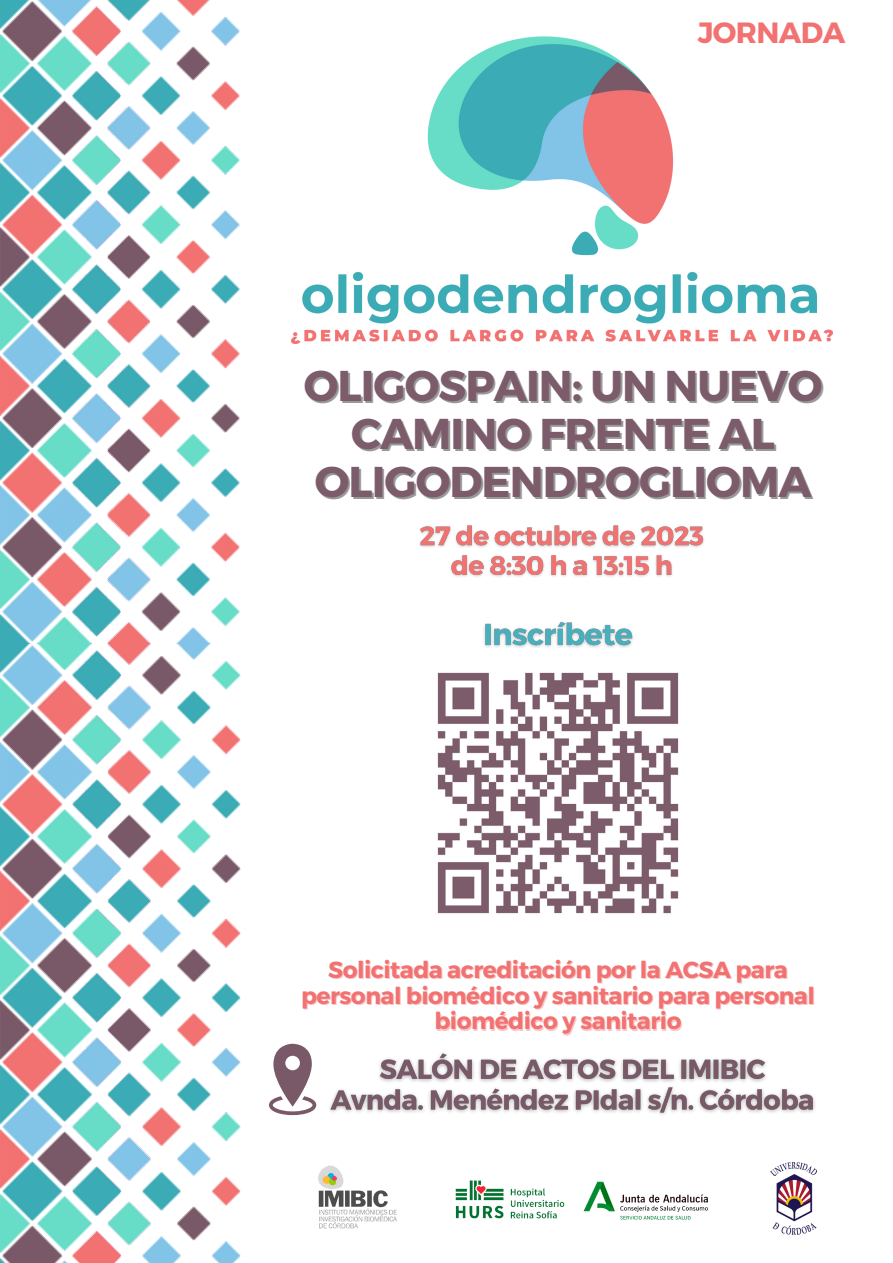
<style>
.page{position:relative;width:893px;height:1263px;background:#fff}
.page>*{position:absolute;margin:0;border:0;box-sizing:border-box;transform-origin:0 0}
.t1{font:700 43.05px/48px "Montserrat";letter-spacing:-.02em;color:#7c5c6b;text-align:center}
.t2{font:700 29.25px "Montserrat";letter-spacing:-.02em;color:#f27272}
.t3{font:700 23.25px/25.9px "Montserrat";letter-spacing:-.02em;color:#f27272;text-align:center}
</style>
<div class="page">
<img style="left:0;top:0;width:241px;height:1263px">
<img style="left:291px;top:36px;width:541px;height:307px">
<img style="left:318px;top:1165px;width:79px;height:64px">
<img style="left:437px;top:672px;width:242px;height:242px">
<img style="left:770px;top:1162px;width:47px;height:73px">
<img style="left:455px;top:1180px;width:253px;height:40px">
<svg style="left:269px;top:1044px;width:47px;height:71px"></svg>
<img style="left:420px;top:525px;width:284px;height:52px">
<img style="left:484px;top:621px;width:149px;height:27px">
<img style="left:329px;top:1053px;width:486px;height:62px">
<p class="t2" style="left:697px;top:14px;width:149px">JORNADA</p>
<p class="t1" style="left:304px;top:359px;width:520px">OLIGOSPAIN: UN NUEVO<br>CAMINO FRENTE AL<br>OLIGODENDROGLIOMA</p>
<p class="t3" style="left:301px;top:955px;width:515px">Solicitada acreditación por la ACSA para personal biomédico y sanitario para personal biomédico y sanitario</p>
</div>
